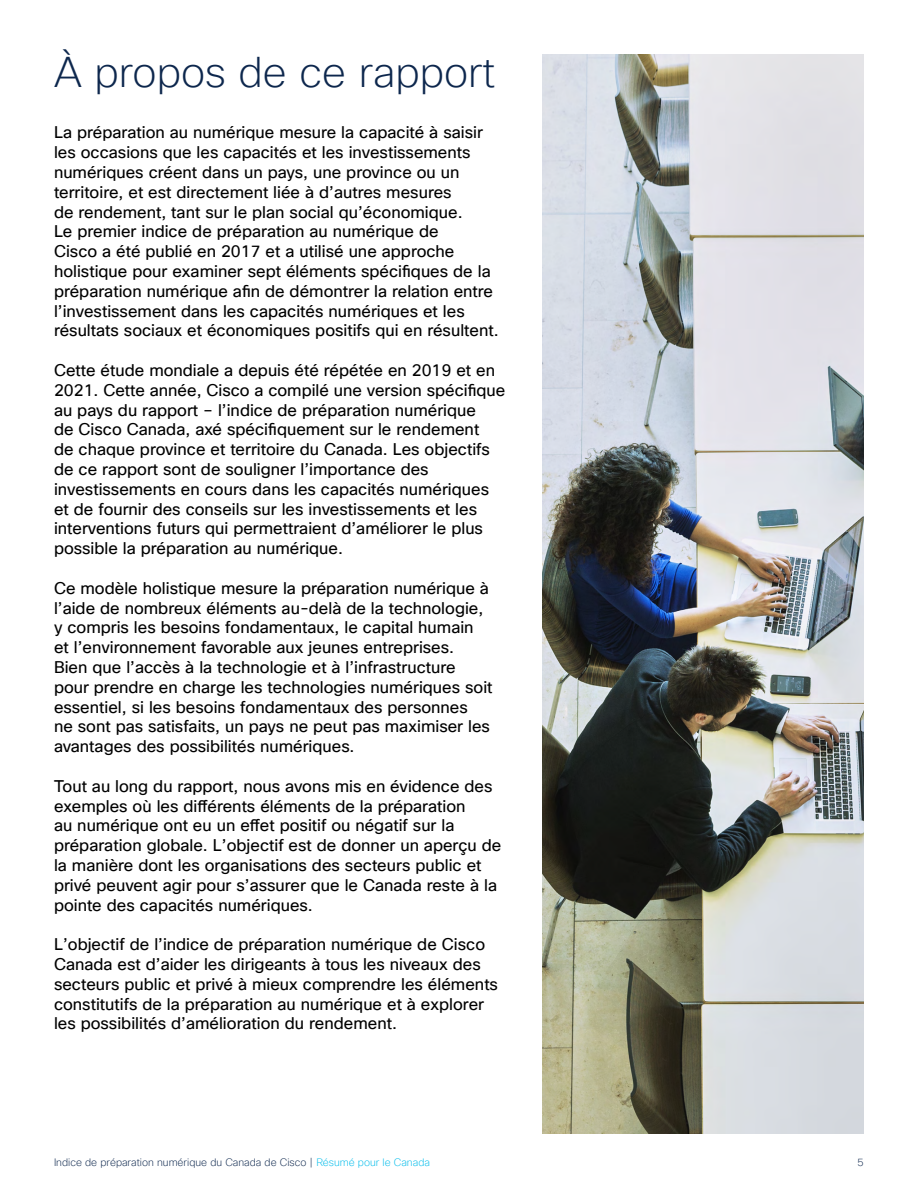
<style>
.page{position:relative;width:918px;height:1188px;background:#fff}
.page>*{position:absolute;margin:0;border:0;box-sizing:border-box;transform-origin:0 0}
.t1{font:200 42px "Cisco Sans TT";color:#0d274d}
.t2{font:16.5px/19.8px "Cisco Sans TT";color:#000}
.t3{font:200 10.5px "Cisco Sans TT";color:#0d274d}
.s1{color:#00bceb}
</style>
<div class="page">
<img style="left:543px;top:54px;width:321px;height:1080px">
<h1 class="t1" style="left:54px;top:45px;width:443px">À propos de ce rapport</h1>
<p class="t2" style="left:54px;top:123px;width:446px">La préparation au numérique mesure la capacité à saisir les occasions que les capacités et les investissements numériques créent dans un pays, une province ou un territoire, et est directement liée à d’autres mesures<br>de rendement, tant sur le plan social qu’économique.<br>Le premier indice de préparation au numérique de<br>Cisco a été publié en 2017 et a utilisé une approche holistique pour examiner sept éléments spécifiques de la préparation numérique afin de démontrer la relation entre l’investissement dans les capacités numériques et les résultats sociaux et économiques positifs qui en résultent.</p>
<p class="t2" style="left:54px;top:361px;width:453px">Cette étude mondiale a depuis été répétée en 2019 et en 2021. Cette année, Cisco a compilé une version spécifique au pays du rapport – l’indice de préparation numérique<br>de Cisco Canada, axé spécifiquement sur le rendement<br>de chaque province et territoire du Canada. Les objectifs de ce rapport sont de souligner l’importance des investissements en cours dans les capacités numériques et de fournir des conseils sur les investissements et les interventions futurs qui permettraient d’améliorer le plus possible la préparation au numérique.</p>
<p class="t2" style="left:54px;top:579px;width:440px">Ce modèle holistique mesure la préparation numérique à l’aide de nombreux éléments au-delà de la technologie, y compris les besoins fondamentaux, le capital humain et l’environnement favorable aux jeunes entreprises.<br>Bien que l’accès à la technologie et à l’infrastructure pour prendre en charge les technologies numériques soit essentiel, si les besoins fondamentaux des personnes<br>ne sont pas satisfaits, un pays ne peut pas maximiser les avantages des possibilités numériques.</p>
<p class="t2" style="left:54px;top:777px;width:449px">Tout au long du rapport, nous avons mis en évidence des exemples où les différents éléments de la préparation<br>au numérique ont eu un effet positif ou négatif sur la préparation globale. L’objectif est de donner un aperçu de la manière dont les organisations des secteurs public et privé peuvent agir pour s’assurer que le Canada reste à la pointe des capacités numériques.</p>
<p class="t2" style="left:54px;top:935px;width:446px">L’objectif de l’indice de préparation numérique de Cisco Canada est d’aider les dirigeants à tous les niveaux des secteurs public et privé à mieux comprendre les éléments constitutifs de la préparation au numérique et à explorer les possibilités d’amélioration du rendement.</p>
<p class="t3" style="left:54px;top:1156px;width:377px">Indice de préparation numérique du Canada de Cisco | <span class="s1">Résumé pour le Canada</span></p>
<p class="t3" style="left:858px;top:1156px;width:8px">5</p>
</div>
